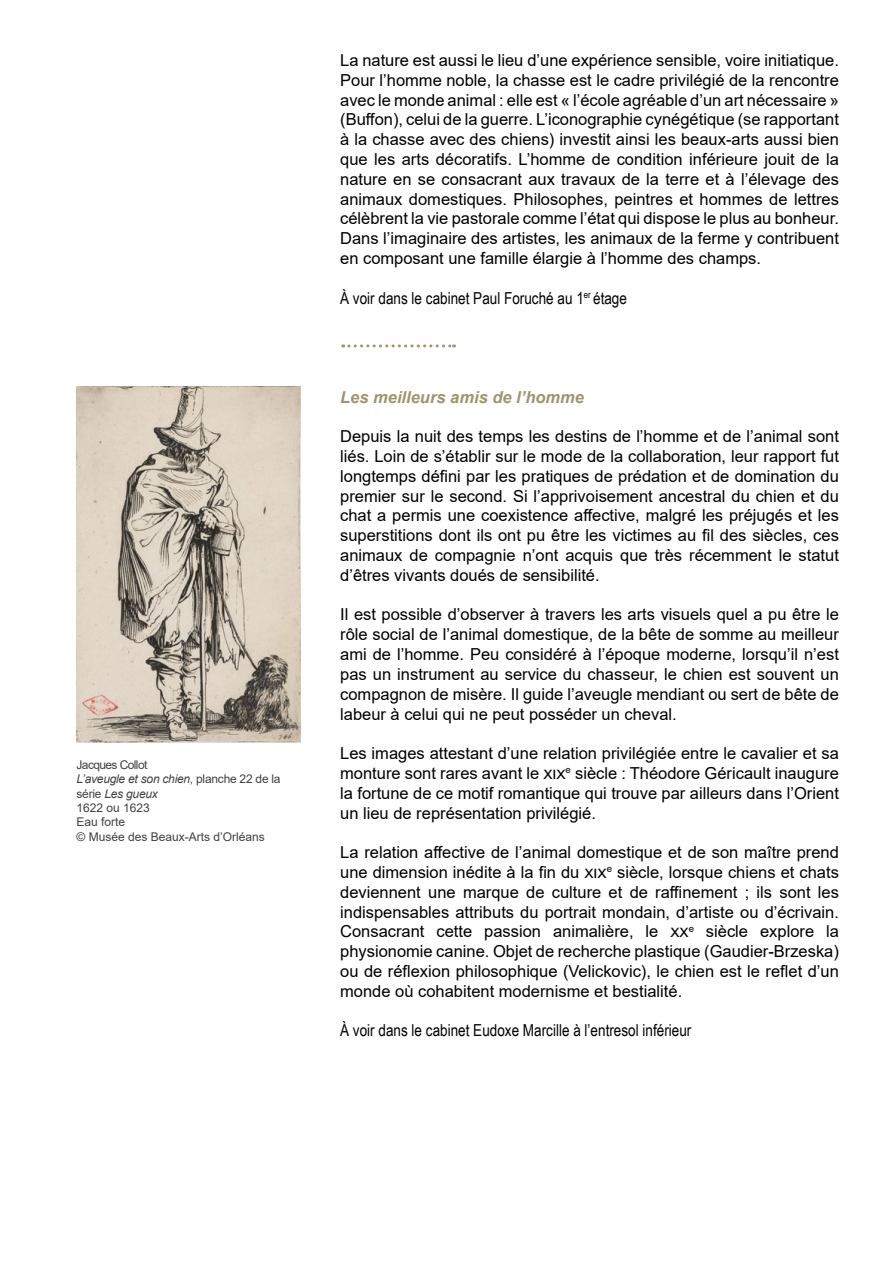
<style>
.page{position:relative;width:893px;height:1263px;background:#fff}
.page>*{position:absolute;margin:0;border:0;box-sizing:border-box;transform-origin:0 0}
.t1{font:16.5px/19.8px "Arial";color:#000;text-align:justify}
.t2{font:16.5px "Arial Narrow";color:#000}
.t3{font:italic 700 16.5px "Arial";color:#a1936c}
.t4{font:12px/14.4px "Arial";color:#414042}
.s1{font-style:italic}
</style>
<div class="page">
<svg style="left:343px;top:344px;width:111px;height:3px"></svg>
<img style="left:77px;top:387px;width:224px;height:355px">
<p class="t4" style="left:77px;top:757px;width:206px">Jacques Collot<br><span class="s1">L’aveugle et son chien,</span> planche 22 de la série <span class="s1">Les gueux<br></span>1622 ou 1623<br>Eau forte<br>© Musée des Beaux-Arts d’Orléans</p>
<p class="t1" style="left:340px;top:50px;width:500px">La nature est aussi le lieu d’une expérience sensible, voire initiatique.<br>Pour l’homme noble, la chasse est le cadre privilégié de la rencontre avec le monde animal : elle est « l’école agréable d’un art nécessaire » (Buffon), celui de la guerre. L’iconographie cynégétique (se rapportant à la chasse avec des chiens) investit ainsi les beaux-arts aussi bien que les arts décoratifs. L’homme de condition inférieure jouit de la nature en se consacrant aux travaux de la terre et à l’élevage des animaux domestiques. Philosophes, peintres et hommes de lettres célèbrent la vie pastorale comme l’état qui dispose le plus au bonheur.<br>Dans l’imaginaire des artistes, les animaux de la ferme y contribuent en composant une famille élargie à l’homme des champs.</p>
<p class="t2" style="left:340px;top:286px;width:288px">À voir dans le cabinet Paul Foruché au 1<sup>er</sup> étage</p>
<p class="t3" style="left:340px;top:386px;width:245px">Les meilleurs amis de l’homme</p>
<p class="t1" style="left:340px;top:426px;width:500px">Depuis la nuit des temps les destins de l’homme et de l’animal sont liés. Loin de s’établir sur le mode de la collaboration, leur rapport fut longtemps défini par les pratiques de prédation et de domination du premier sur le second. Si l’apprivoisement ancestral du chien et du chat a permis une coexistence affective, malgré les préjugés et les superstitions dont ils ont pu être les victimes au fil des siècles, ces animaux de compagnie n’ont acquis que très récemment le statut d’êtres vivants doués de sensibilité.</p>
<p class="t1" style="left:340px;top:605px;width:500px">Il est possible d’observer à travers les arts visuels quel a pu être le rôle social de l’animal domestique, de la bête de somme au meilleur ami de l’homme. Peu considéré à l’époque moderne, lorsqu’il n’est pas un instrument au service du chasseur, le chien est souvent un compagnon de misère. Il guide l’aveugle mendiant ou sert de bête de labeur à celui qui ne peut posséder un cheval.</p>
<p class="t1" style="left:340px;top:743px;width:500px">Les images attestant d’une relation privilégiée entre le cavalier et sa monture sont rares avant le xix<sup>e</sup> siècle : Théodore Géricault inaugure la fortune de ce motif romantique qui trouve par ailleurs dans l’Orient un lieu de représentation privilégié.</p>
<p class="t1" style="left:340px;top:842px;width:500px">La relation affective de l’animal domestique et de son maître prend une dimension inédite à la fin du xix<sup>e</sup> siècle, lorsque chiens et chats deviennent une marque de culture et de raffinement ; ils sont les indispensables attributs du portrait mondain, d’artiste ou d’écrivain.<br>Consacrant cette passion animalière, le xx<sup>e</sup> siècle explore la physionomie canine. Objet de recherche plastique (Gaudier-Brzeska) ou de réflexion philosophique (Velickovic), le chien est le reflet d’un monde où cohabitent modernisme et bestialité.</p>
<p class="t2" style="left:340px;top:1018px;width:353px">À voir dans le cabinet Eudoxe Marcille à l’entresol inférieur</p>
</div>
